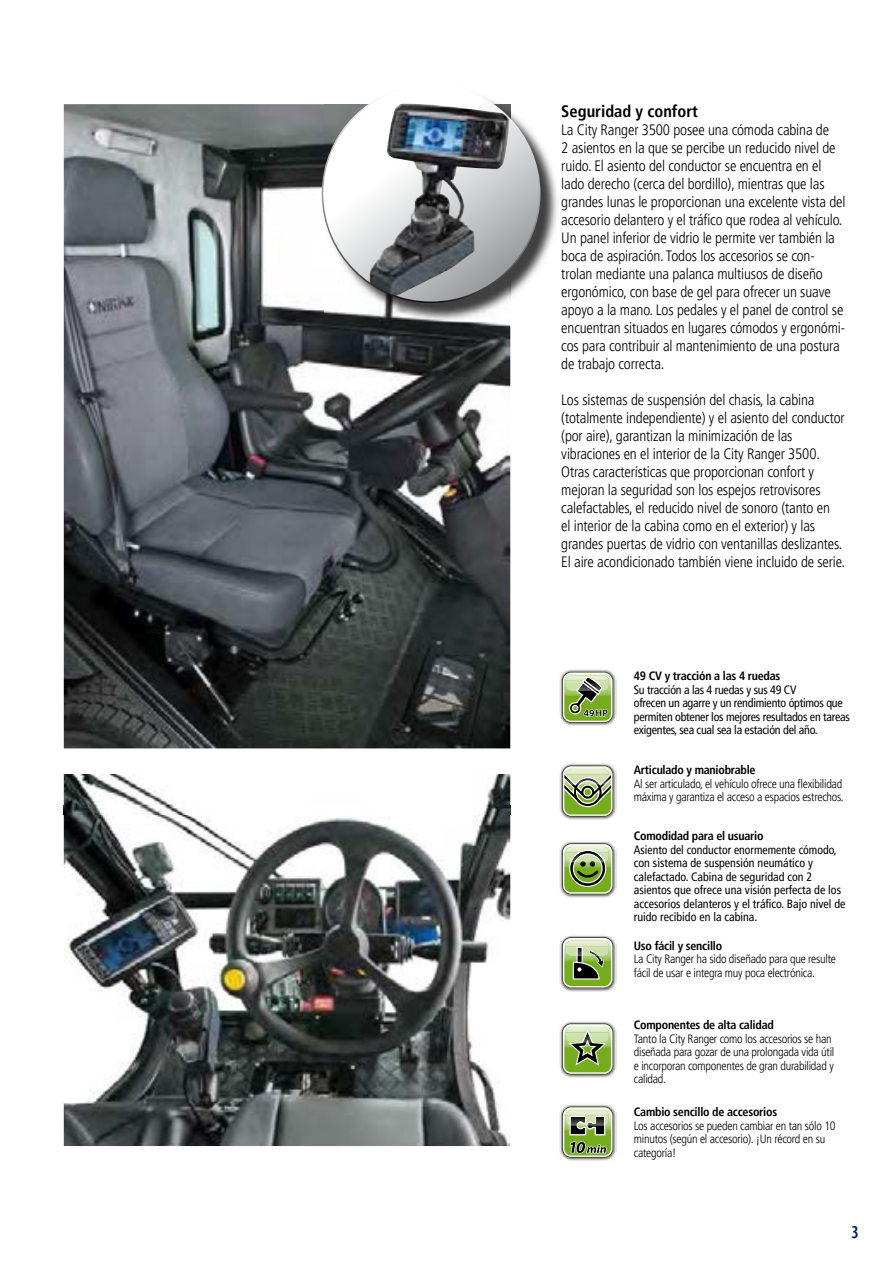
<style>
.page{position:relative;width:893px;height:1263px;background:#fff}
.page>*{position:absolute;margin:0;border:0;box-sizing:border-box;transform-origin:0 0}
.t1{font:600 condensed 18px "Myriad Pro";color:#002052}
.t2{font:700 condensed 16.5px "Frutiger LT Std";color:#000}
.t3{font:300 condensed 15px/18px "Frutiger LT Std";letter-spacing:-.01em;color:#000}
.t4{font:300 condensed 12px/13.5px "Frutiger LT Std";letter-spacing:-.02em;color:#000}
.t5{font:condensed 12px/13.5px "Frutiger LT Std";color:#000}
.t6{font:condensed 12px/13.5px "Frutiger LT Std";letter-spacing:-.02em;color:#000}
.t7{font:700 condensed 12px "Frutiger LT Std";letter-spacing:-.02em;color:#000}
</style>
<div class="page">
<img style="left:64px;top:774px;width:446px;height:372px">
<img style="left:64px;top:806px;width:446px;height:8px">
<img style="left:64px;top:104px;width:446px;height:644px">
<img style="left:374px;top:96px;width:183px;height:203px">
<img style="left:324px;top:104px;width:186px;height:218px">
<svg style="left:322px;top:85px;width:218px;height:217px"></svg>
<img style="left:369px;top:103px;width:141px;height:193px">
<img style="left:559px;top:841px;width:58px;height:57px">
<svg style="left:562px;top:843px;width:51px;height:52px;background:#8da665"></svg>
<div style="left:563px;top:844px;width:49px;height:49px;border:1px solid #fff;border-radius:8px"></div>
<img style="left:559px;top:935px;width:58px;height:57px">
<svg style="left:562px;top:937px;width:51px;height:51px;background:#8ca464"></svg>
<div style="left:563px;top:938px;width:49px;height:49px;border:1px solid #fff;border-radius:8px"></div>
<img style="left:559px;top:1021px;width:58px;height:57px">
<svg style="left:562px;top:1023px;width:51px;height:52px;background:#91ac66"></svg>
<div style="left:563px;top:1024px;width:49px;height:50px;border:1px solid #fff;border-radius:8px"></div>
<img style="left:559px;top:1104px;width:58px;height:57px">
<svg style="left:562px;top:1106px;width:51px;height:52px;background:#899e66"></svg>
<div style="left:563px;top:1107px;width:49px;height:50px;border:1px solid #fff;border-radius:8px"></div>
<img style="left:559px;top:763px;width:58px;height:57px">
<svg style="left:562px;top:765px;width:51px;height:52px;background:#95aa72"></svg>
<div style="left:563px;top:766px;width:49px;height:50px;border:1px solid #fff;border-radius:8px"></div>
<img style="left:559px;top:669px;width:58px;height:57px">
<svg style="left:562px;top:671px;width:51px;height:52px;background:#97ae72"></svg>
<p class="t2" style="left:561px;top:101px;width:138px">Seguridad y confort</p>
<p class="t3" style="left:561px;top:121px;width:286px">La City Ranger 3500 posee una cómoda cabina de<br>2 asientos en la que se percibe un reducido nivel de ruido. El asiento del conductor se encuentra en el lado derecho (cerca del bordillo), mientras que las grandes lunas le proporcionan una excelente vista del accesorio delantero y el tráfico que rodea al vehículo.<br>Un panel inferior de vidrio le permite ver también la boca de aspiración. Todos los accesorios se con&shy;trolan mediante una palanca multiusos de diseño ergonómico, con base de gel para ofrecer un suave apoyo a la mano. Los pedales y el panel de control se encuentran situados en lugares cómodos y ergonómi&shy;cos para contribuir al mantenimiento de una postura de trabajo correcta.</p>
<p class="t3" style="left:561px;top:391px;width:285px">Los sistemas de suspensión del chasis, la cabina (totalmente independiente) y el asiento del conductor (por aire), garantizan la minimización de las vibraciones en el interior de la City Ranger 3500.<br>Otras características que proporcionan confort y mejoran la seguridad son los espejos retrovisores calefactables, el reducido nivel de sonoro (tanto en<br>el interior de la cabina como en el exterior) y las grandes puertas de vidrio con ventanillas deslizantes.<br>El aire acondicionado también viene incluido de serie.</p>
<p class="t7" style="left:634px;top:669px;width:148px">49 CV y tracción a las 4 ruedas</p>
<p class="t6" style="left:634px;top:683px;width:218px">Su tracción a las 4 ruedas y sus 49 CV<br>ofrecen un agarre y un rendimiento óptimos que permiten obtener los mejores resultados en tareas exigentes, sea cual sea la estación del año.</p>
<p class="t7" style="left:634px;top:763px;width:123px">Articulado y maniobrable</p>
<p class="t4" style="left:634px;top:777px;width:211px">Al ser articulado, el vehículo ofrece una flexibilidad máxima y garantiza el acceso a espacios estrechos.</p>
<p class="t7" style="left:634px;top:829px;width:131px">Comodidad para el usuario</p>
<p class="t5" style="left:634px;top:843px;width:213px">Asiento del conductor enormemente cómodo, con sistema de suspensión neumático y calefactado. Cabina de seguridad con 2 asientos que ofrece una visión perfecta de los accesorios delanteros y el tráfico. Bajo nivel de ruido recibido en la cabina.</p>
<p class="t7" style="left:634px;top:938px;width:90px">Uso fácil y sencillo</p>
<p class="t4" style="left:634px;top:952px;width:204px">La City Ranger ha sido diseñado para que resulte fácil de usar e integra muy poca electrónica.</p>
<p class="t7" style="left:634px;top:1018px;width:142px">Componentes de alta calidad</p>
<p class="t4" style="left:634px;top:1032px;width:202px">Tanto la City Ranger como los accesorios se han diseñada para gozar de una prolongada vida útil e incorporan componentes de gran durabilidad y calidad.</p>
<p class="t7" style="left:634px;top:1105px;width:145px">Cambio sencillo de accesorios</p>
<p class="t4" style="left:634px;top:1119px;width:203px">Los accesorios se pueden cambiar en tan sólo 10 minutos (según el accesorio). ¡Un récord en su categoría!</p>
<p class="t1" style="left:852px;top:1221px;width:9px">3</p>
</div>
